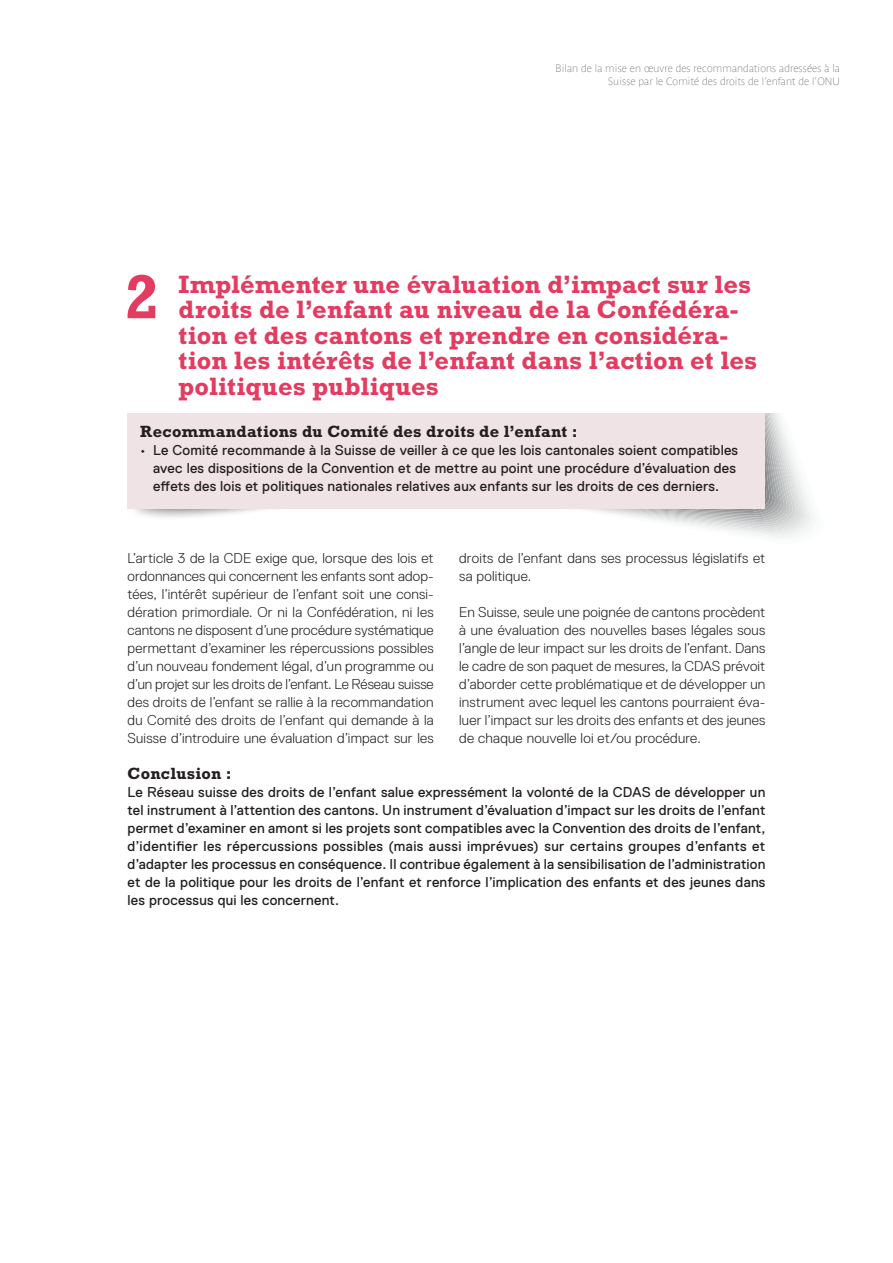
<style>
.page{position:relative;width:893px;height:1263px;background:#fff}
.page>*{position:absolute;margin:0;border:0;box-sizing:border-box;transform-origin:0 0}
.t1{font:700 63px "Rockwell Std";color:#e43b60}
.t2{font:700 25.5px/25.5px "Rockwell Std";letter-spacing:.005em;color:#e43b60}
.t3{font:700 16.5px "Rockwell Std";letter-spacing:.015em;color:#231f20}
.t4{font:300 14.25px/18px "Replica Pro";letter-spacing:.015em;color:#231f20;text-align:justify}
.t5{font:14.25px/18px "Replica Pro";letter-spacing:.015em;color:#231f20}
.t6{font:10.5px/12.6px "Parisine Std Clair";letter-spacing:.01em;color:#57585a;text-align:right}
</style>
<div class="page">
<svg style="left:128px;top:508px;width:200px;height:10px"></svg>
<svg style="left:528px;top:413px;width:285px;height:125px"></svg>
<div style="left:128px;top:413px;width:637px;height:95px;background:#efe3e6"></div>
<p class="t6" style="left:556px;top:62px;width:286px">Bilan de la mise en œuvre des recommandations adressées à la<br>Suisse par le Comité des droits de l’enfant de l’ONU</p>
<h1 class="t1" style="left:125px;top:260px;width:36px">2</h1>
<h2 class="t2" style="left:179px;top:271px;width:580px">Implémenter une évaluation d’impact sur les droits de l’enfant au niveau de la Confédéra&shy;tion et des cantons et prendre en considéra&shy;tion les intérêts de l’enfant dans l’action et les politiques publiques</h2>
<p class="t3" style="left:140px;top:421px;width:439px">Recommandations du Comité des droits de l’enfant :</p>
<p class="t5" style="left:153px;top:441px;width:587px;text-indent:-13px">• Le Comité recommande à la Suisse de veiller à ce que les lois cantonales soient compatibles avec les dispositions de la Convention et de mettre au point une procédure d’évaluation des effets des lois et politiques nationales relatives aux enfants sur les droits de ces derniers.</p>
<p class="t4" style="left:128px;top:549px;width:308px">L’article 3 de la CDE exige que, lorsque des lois et ordonnances qui concernent les enfants sont adop&shy;tées, l’intérêt supérieur de l’enfant soit une consi&shy;dération primordiale. Or ni la Confédération, ni les cantons ne disposent d’une procédure systématique permettant d’examiner les répercussions possibles d’un nouveau fondement légal, d’un programme ou d’un projet sur les droits de l’enfant. Le Réseau suisse des droits de l’enfant se rallie à la recommandation du Comité des droits de l’enfant qui demande à la Suisse d’introduire une évaluation d’impact sur les</p>
<p class="t4" style="left:459px;top:549px;width:308px">droits de l’enfant dans ses processus législatifs et sa politique.</p>
<p class="t4" style="left:459px;top:603px;width:308px">En Suisse, seule une poignée de cantons procèdent à une évaluation des nouvelles bases légales sous l’angle de leur impact sur les droits de l’enfant. Dans le cadre de son paquet de mesures, la CDAS prévoit d’aborder cette problématique et de développer un instrument avec lequel les cantons pourraient éva&shy;luer l’impact sur les droits des enfants et des jeunes de chaque nouvelle loi et/ou procédure.</p>
<p class="t3" style="left:128px;top:763px;width:106px">Conclusion :</p>
<p class="t5" style="left:128px;top:783px;width:639px;text-align:justify">Le Réseau suisse des droits de l’enfant salue expressément la volonté de la CDAS de développer un tel instrument à l’attention des cantons. Un instrument d’évaluation d’impact sur les droits de l’enfant permet d’examiner en amont si les projets sont compatibles avec la Convention des droits de l’enfant, d’identifier les répercussions possibles (mais aussi imprévues) sur certains groupes d’enfants et d’adapter les processus en conséquence. Il contribue également à la sensibilisation de l’administration et de la politique pour les droits de l’enfant et renforce l’implication des enfants et des jeunes dans les processus qui les concernent.</p>
</div>
